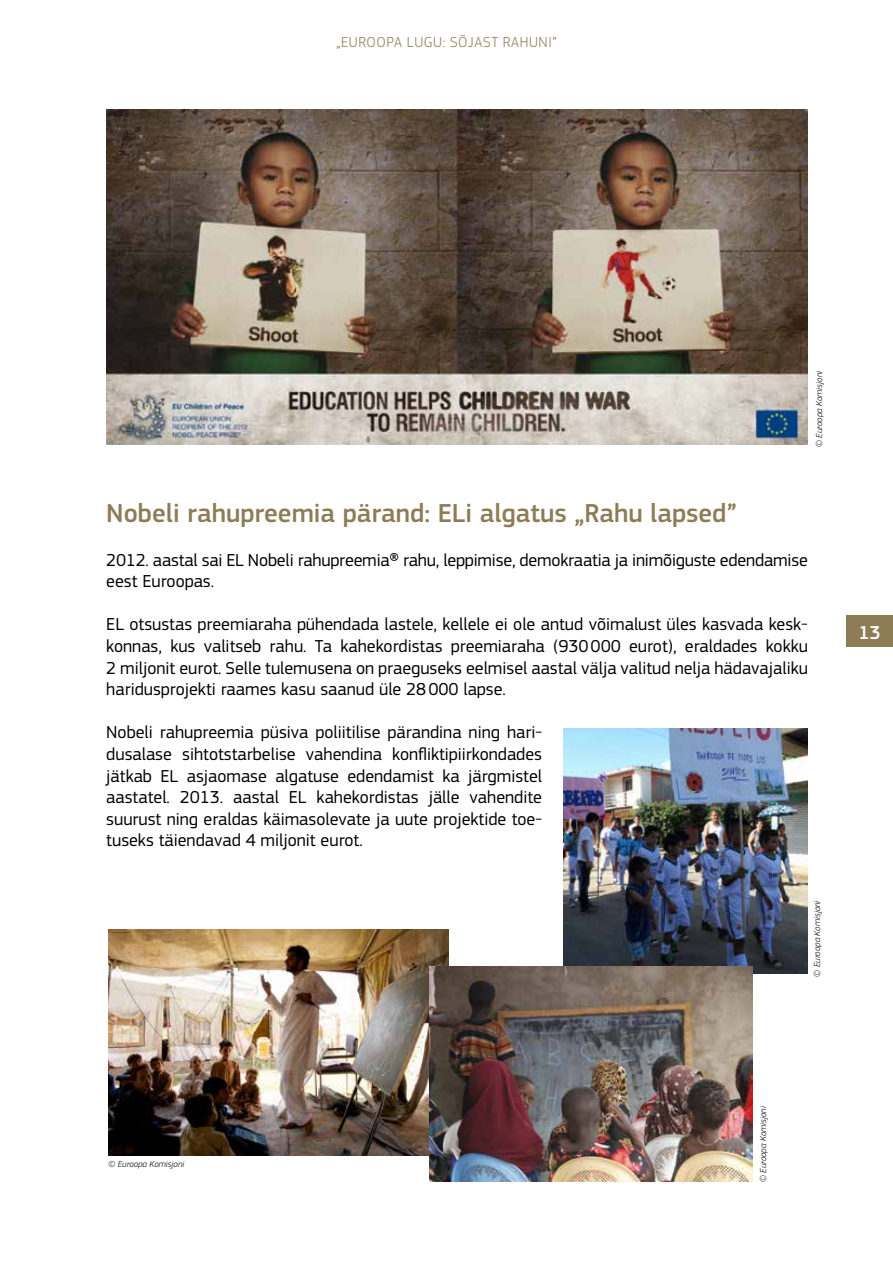
<style>
.page{position:relative;width:893px;height:1263px;background:#fff}
.page>*{position:absolute;margin:0;border:0;box-sizing:border-box;transform-origin:0 0}
.t1{font:500 27px "EC Square Sans Pro";color:#8d7c55}
.t2{font:500 19.5px "EC Square Sans Pro";color:#fff}
.t3{font:18px/21.6px "EC Square Sans Pro";color:#000;text-align:justify}
.t4{font:300 15px "EC Square Sans Pro";letter-spacing:.04em;color:#8d7c55}
.t5{font:italic 300 9px "EC Square Sans Pro";color:#000}
.s1{font-weight:500}
</style>
<div class="page">
<div style="left:846px;top:616px;width:47px;height:31px;background:#8d7c55"></div>
<img style="left:108px;top:929px;width:340px;height:226px">
<img style="left:563px;top:728px;width:245px;height:245px">
<img style="left:429px;top:966px;width:324px;height:216px">
<img style="left:106px;top:109px;width:702px;height:336px">
<p class="t4" style="left:336px;top:33px;width:222px">„EUROOPA LUGU: SÕJAST RAHUNI”</p>
<p class="t5" style="left:814px;top:447px;width:77px;rotate:-90deg">© Euroopa Komisjoni</p>
<h1 class="t1" style="left:106px;top:498px;width:632px">Nobeli rahupreemia pärand: ELi algatus „Rahu lapsed”</h1>
<p class="t3" style="left:106px;top:549px;width:703px">2012. aastal sai EL Nobeli rahupreemia<span class="s1">®</span> rahu, leppimise, demokraatia ja inimõiguste edendamise eest Euroopas.</p>
<p class="t3" style="left:106px;top:614px;width:703px">EL otsustas preemiaraha pühendada lastele, kellele ei ole antud võimalust üles kasvada kesk&shy;konnas, kus valitseb rahu. Ta kahekordistas preemiaraha (930000 eurot), eraldades kokku 2 miljonit eurot. Selle tulemusena on praeguseks eelmisel aastal välja valitud nelja hädavajaliku haridusprojekti raames kasu saanud üle 28000 lapse.</p>
<p class="t3" style="left:106px;top:722px;width:437px">Nobeli rahupreemia püsiva poliitilise pärandina ning hari&shy;dusalase sihtotstarbelise vahendina konfliktipiirkondades jätkab EL asjaomase algatuse edendamist ka järgmistel aastatel. 2013. aastal EL kahekordistas jälle vahendite suurust ning eraldas käimasolevate ja uute projektide toe&shy;tuseks täiendavad 4 miljonit eurot.</p>
<p class="t5" style="left:812px;top:977px;width:77px;rotate:-90deg">© Euroopa Komisjoni</p>
<p class="t2" style="left:858px;top:621px;width:24px">13</p>
<p class="t5" style="left:108px;top:1159px;width:77px">© Euroopa Komisjoni</p>
<p class="t5" style="left:758px;top:1182px;width:77px;rotate:-90deg">© Euroopa Komisjoni</p>
</div>
